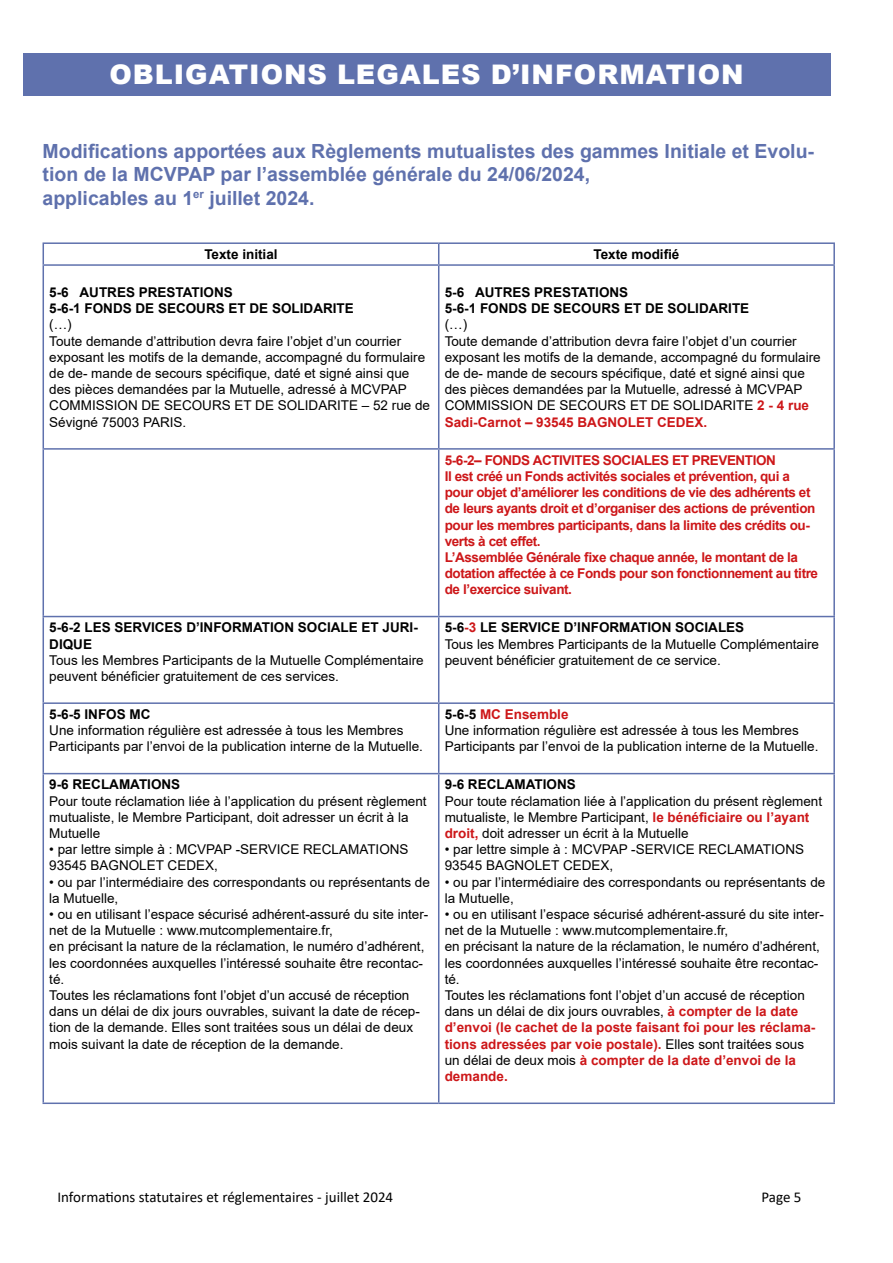
<style>
.page{position:relative;width:893px;height:1263px;background:#fff}
.page>*{position:absolute;margin:0;border:0;box-sizing:border-box;transform-origin:0 0}
.t1{font:900 27px "Arial";letter-spacing:.035em;color:#fff}
.t2{font:700 19.5px/23.4px "Arial";color:#5f71ad}
.t3{font:15px "Calibri";color:#000}
.t4{font:13.5px/16.2px "Arial";color:#000}
.t5{font:700 13.5px/16.2px "Arial";letter-spacing:-.03em;color:#cd1719}
.t6{font:700 13.5px/16.2px "Arial";color:#000}
.s1{font-weight:700;color:#cd1719}
.s2{font-weight:700}
</style>
<div class="page">
<hr style="left:43px;top:242px;width:396px;height:2px;background:#5f71ad">
<svg style="left:43px;top:244px;width:1px;height:20px"></svg>
<hr style="left:439px;top:242px;width:396px;height:2px;background:#5f71ad">
<svg style="left:438px;top:244px;width:1px;height:20px"></svg>
<hr style="left:833px;top:244px;width:2px;height:20px;background:#5f71ad">
<hr style="left:43px;top:264px;width:396px;height:2px;background:#5f71ad">
<hr style="left:43px;top:266px;width:1px;height:182px;background:#5f71ad">
<hr style="left:439px;top:264px;width:396px;height:2px;background:#5f71ad">
<hr style="left:438px;top:266px;width:1px;height:182px;background:#5f71ad">
<hr style="left:833px;top:266px;width:2px;height:182px;background:#5f71ad">
<hr style="left:43px;top:448px;width:396px;height:2px;background:#5f71ad">
<hr style="left:43px;top:450px;width:1px;height:166px;background:#5f71ad">
<hr style="left:439px;top:448px;width:396px;height:2px;background:#5f71ad">
<hr style="left:438px;top:450px;width:1px;height:166px;background:#5f71ad">
<hr style="left:833px;top:450px;width:2px;height:166px;background:#5f71ad">
<hr style="left:43px;top:616px;width:396px;height:1px;background:#5f71ad">
<hr style="left:43px;top:617px;width:1px;height:85px;background:#5f71ad">
<hr style="left:439px;top:616px;width:396px;height:1px;background:#5f71ad">
<hr style="left:438px;top:617px;width:1px;height:85px;background:#5f71ad">
<hr style="left:833px;top:617px;width:2px;height:85px;background:#5f71ad">
<hr style="left:43px;top:702px;width:396px;height:2px;background:#5f71ad">
<hr style="left:43px;top:704px;width:1px;height:69px;background:#5f71ad">
<hr style="left:439px;top:702px;width:396px;height:2px;background:#5f71ad">
<hr style="left:438px;top:704px;width:1px;height:69px;background:#5f71ad">
<hr style="left:833px;top:704px;width:2px;height:69px;background:#5f71ad">
<hr style="left:43px;top:773px;width:396px;height:1px;background:#5f71ad">
<hr style="left:43px;top:774px;width:1px;height:328px;background:#5f71ad">
<hr style="left:439px;top:773px;width:396px;height:1px;background:#5f71ad">
<hr style="left:438px;top:774px;width:1px;height:328px;background:#5f71ad">
<hr style="left:833px;top:774px;width:2px;height:328px;background:#5f71ad">
<hr style="left:43px;top:1102px;width:396px;height:2px;background:#5f71ad">
<hr style="left:439px;top:1102px;width:396px;height:2px;background:#5f71ad">
<div style="left:23px;top:53px;width:808px;height:43px;background:#5f71ad"></div>
<h1 class="t1" style="left:109px;top:64px;width:636px">OBLIGATIONS LEGALES D’INFORMATION</h1>
<h2 class="t2" style="left:43px;top:140px;width:773px">Modifications apportées aux Règlements mutualistes des gammes Initiale et Evolu&shy;tion de la MCVPAP par l’assemblée générale du 24/06/2024,<br>applicables au 1<sup>er</sup> juillet 2024.</h2>
<p class="t6" style="left:204px;top:247px;width:75px">Texte initial</p>
<p class="t6" style="left:593px;top:246px;width:88px">Texte modifié</p>
<p class="t6" style="left:49px;top:285px;width:306px">5-6 AUTRES PRESTATIONS<br>5-6-1 FONDS DE SECOURS ET DE SOLIDARITE</p>
<p class="t4" style="left:49px;top:318px;width:382px">(…)<br>Toute demande d’attribution devra faire l’objet d’un courrier exposant les motifs de la demande, accompagné du formulaire de de- mande de secours spécifique, daté et signé ainsi que des pièces demandées par la Mutuelle, adressé à MCVPAP COMMISSION DE SECOURS ET DE SOLIDARITE – 52 rue de Sévigné 75003 PARIS.</p>
<p class="t6" style="left:445px;top:285px;width:306px">5-6 AUTRES PRESTATIONS<br>5-6-1 FONDS DE SECOURS ET DE SOLIDARITE</p>
<p class="t4" style="left:445px;top:318px;width:377px">(…)<br>Toute demande d’attribution devra faire l’objet d’un courrier exposant les motifs de la demande, accompagné du formulaire de de- mande de secours spécifique, daté et signé ainsi que des pièces demandées par la Mutuelle, adressé à MCVPAP COMMISSION DE SECOURS ET DE SOLIDARITE <span class="s1">2 - 4 rue Sadi-Carnot – 93545 BAGNOLET CEDEX.</span></p>
<p class="t5" style="left:445px;top:453px;width:375px">5-6-2– FONDS ACTIVITES SOCIALES ET PREVENTION<br>Il est créé un Fonds activités sociales et prévention, qui a pour objet d’améliorer les conditions de vie des adhérents et de leurs ayants droit et d’organiser des actions de prévention pour les membres participants, dans la limite des crédits ou&shy;verts à cet effet.<br>L’Assemblée Générale fixe chaque année, le montant de la dotation affectée à ce Fonds pour son fonctionnement au titre de l’exercice suivant.</p>
<p class="t6" style="left:49px;top:621px;width:370px">5-6-2 LES SERVICES D’INFORMATION SOCIALE ET JURI-<br>DIQUE</p>
<p class="t4" style="left:49px;top:653px;width:376px">Tous les Membres Participants de la Mutuelle Complémentaire peuvent bénéficier gratuitement de ces services.</p>
<p class="t6" style="left:49px;top:707px;width:103px">5-6-5 INFOS MC</p>
<p class="t4" style="left:49px;top:724px;width:375px">Une information régulière est adressée à tous les Membres<br>Participants par l’envoi de la publication interne de la Mutuelle.</p>
<p class="t6" style="left:49px;top:778px;width:133px">9-6 RECLAMATIONS</p>
<p class="t4" style="left:49px;top:794px;width:379px">Pour toute réclamation liée à l’application du présent règlement mutualiste, le Membre Participant, doit adresser un écrit à la<br>Mutuelle</p>
<p class="t4" style="left:49px;top:843px;width:361px">• par lettre simple à : MCVPAP -SERVICE RECLAMATIONS<br>93545 BAGNOLET CEDEX,</p>
<p class="t4" style="left:49px;top:875px;width:382px">• ou par l’intermédiaire des correspondants ou représentants de la Mutuelle,</p>
<p class="t4" style="left:49px;top:907px;width:381px">• ou en utilisant l’espace sécurisé adhérent-assuré du site inter&shy;net de la Mutuelle : www.mutcomplementaire.fr,<br>en précisant la nature de la réclamation, le numéro d’adhérent, les coordonnées auxquelles l’intéressé souhaite être recontac&shy;té.<br>Toutes les réclamations font l’objet d’un accusé de réception dans un délai de dix jours ouvrables, suivant la date de récep&shy;tion de la demande. Elles sont traitées sous un délai de deux mois suivant la date de réception de la demande.</p>
<p class="t4" style="left:445px;top:621px;width:376px"><span class="s2">5-6</span><span class="s1">-3</span> <span class="s2">LE SERVICE D’INFORMATION SOCIALES<br></span>Tous les Membres Participants de la Mutuelle Complémentaire peuvent bénéficier gratuitement de ce service.</p>
<p class="t4" style="left:445px;top:707px;width:375px"><span class="s2">5-6-5</span> <span class="s1">MC Ensemble<br></span>Une information régulière est adressée à tous les Membres<br>Participants par l’envoi de la publication interne de la Mutuelle.</p>
<p class="t6" style="left:445px;top:778px;width:133px">9-6 RECLAMATIONS</p>
<p class="t4" style="left:445px;top:794px;width:379px">Pour toute réclamation liée à l’application du présent règlement mutualiste, le Membre Participant, <span class="s1">le bénéficiaire ou l’ayant droit,</span> doit adresser un écrit à la Mutuelle</p>
<p class="t4" style="left:445px;top:843px;width:361px">• par lettre simple à : MCVPAP -SERVICE RECLAMATIONS<br>93545 BAGNOLET CEDEX,</p>
<p class="t4" style="left:445px;top:875px;width:382px">• ou par l’intermédiaire des correspondants ou représentants de la Mutuelle,</p>
<p class="t4" style="left:445px;top:907px;width:381px">• ou en utilisant l’espace sécurisé adhérent-assuré du site inter&shy;net de la Mutuelle : www.mutcomplementaire.fr,<br>en précisant la nature de la réclamation, le numéro d’adhérent, les coordonnées auxquelles l’intéressé souhaite être recontac&shy;té.<br>Toutes les réclamations font l’objet d’un accusé de réception dans un délai de dix jours ouvrables, <span class="s1">à compter de la date d’envoi (le cachet de la poste faisant foi pour les réclama&shy;tions adressées par voie postale).</span> Elles sont traitées sous<br>un délai de deux mois <span class="s1">à compter de la date d’envoi de la demande.</span></p>
<p class="t3" style="left:57px;top:1186px;width:337px">Informations statutaires et réglementaires - juillet 2024</p>
<p class="t3" style="left:761px;top:1186px;width:42px">Page 5</p>
</div>
